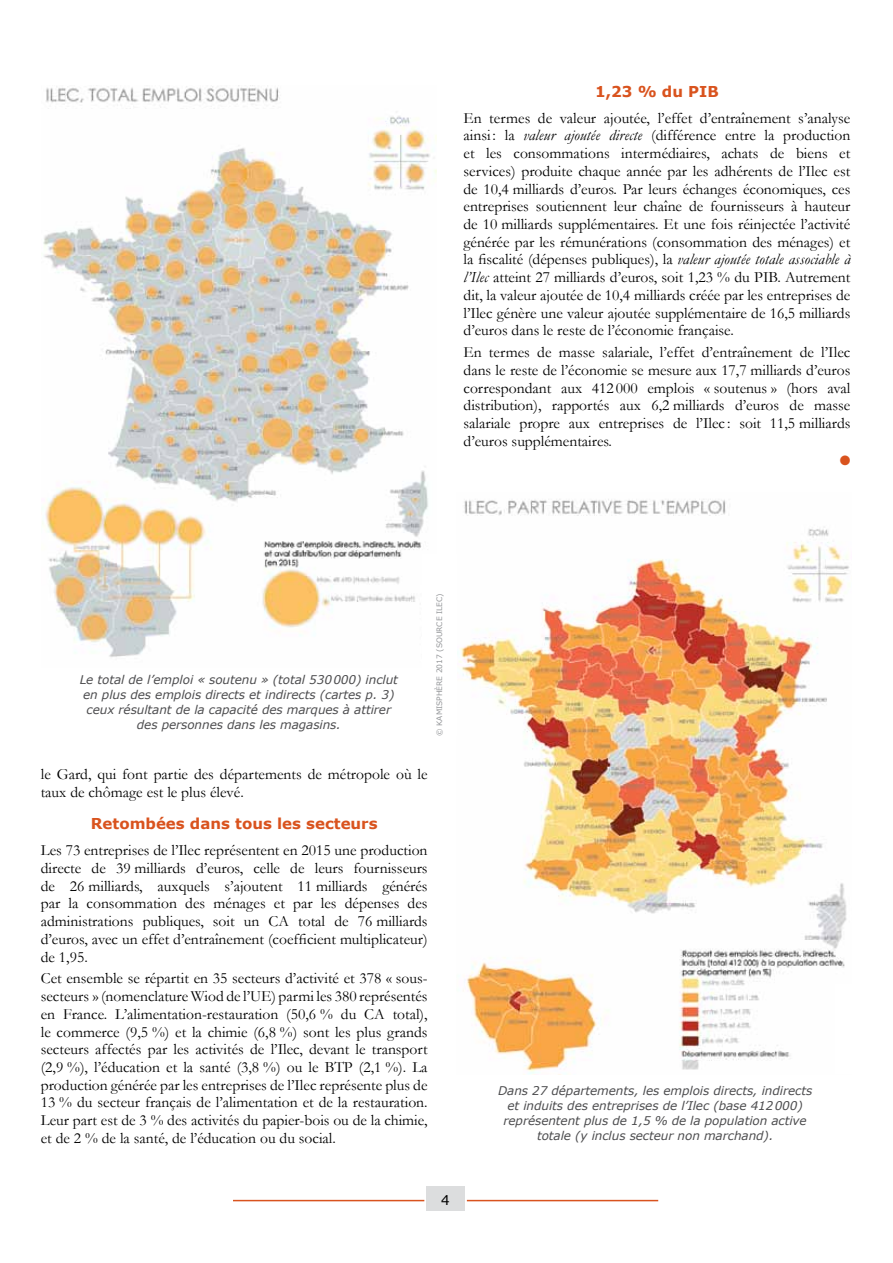
<style>
.page{position:relative;width:893px;height:1263px;background:#fff}
.page>*{position:absolute;margin:0;border:0;box-sizing:border-box;transform-origin:0 0}
.t1{font:15.6px/17.7px "Garamond";color:#000;text-align:justify}
.t2{font:700 15px "Verdana";color:#d9531e}
.t3{font:13.5px "Verdana";color:#000}
.t4{font:13.5px "Zapf Dingbats ITC";color:#d9531e}
.t5{font:italic 12px/15px "Verdana";letter-spacing:-.005em;color:#4d4d4f;text-align:center}
.t6{font:7.5px "Verdana";color:#939598}
.s1{font-style:italic}
</style>
<div class="page">
<hr style="left:233px;top:1200px;width:191px;height:1px;background:#d9531e">
<hr style="left:467px;top:1200px;width:191px;height:1px;background:#d9531e">
<div style="left:426px;top:1186px;width:39px;height:25px;background:#dcddde"></div>
<img style="left:42px;top:85px;width:394px;height:572px">
<img style="left:457px;top:499px;width:392px;height:575px">
<div style="left:422px;top:554px;width:34px;height:182px;background:#fff"></div>
<div style="left:835px;top:984px;width:28px;height:90px;background:#fff"></div>
<p class="t2" style="left:595px;top:82px;width:125px">1,23 % du PIB</p>
<p class="t1" style="left:463px;top:109px;width:388px">En termes de valeur ajoutée, l’effet d’entraînement s’analyse ainsi : la <span class="s1">valeur ajoutée directe</span> (différence entre la production et les consommations intermédiaires, achats de biens et services) produite chaque année par les adhérents de l’Ilec est de 10,4 milliards d’euros. Par leurs échanges économiques, ces entreprises soutiennent leur chaîne de fournisseurs à hauteur de 10 milliards supplémentaires. Et une fois réinjectée l’activité générée par les rémunérations (consommation des ménages) et la fiscalité (dépenses publiques), la <span class="s1">valeur ajoutée totale associable à l’Ilec</span> atteint 27 milliards d’euros, soit 1,23 % du PIB. Autrement dit, la valeur ajoutée de 10,4 milliards créée par les entreprises de l’Ilec génère une valeur ajoutée supplémentaire de 16,5 milliards d’euros dans le reste de l’économie française.</p>
<p class="t1" style="left:463px;top:343px;width:388px">En termes de masse salariale, l’effet d’entraînement de l’Ilec dans le reste de l’économie se mesure aux 17,7 milliards d’euros correspondant aux 412 000 emplois « soutenus » (hors aval distribution), rapportés aux 6,2 milliards d’euros de masse salariale propre aux entreprises de l’Ilec : soit 11,5 milliards d’euros supplémentaires.</p>
<p class="t4" style="left:840px;top:454px;width:12px">●</p>
<p class="t5" style="left:80px;top:672px;width:320px">Le total de l’emploi « soutenu » (total 530000) inclut en plus des emplois directs et indirects (cartes p. 3) ceux résultant de la capacité des marques à attirer des personnes dans les magasins.</p>
<p class="t6" style="left:435px;top:736px;width:144px;rotate:-90deg">© kamisphère 2017 (source ilec)</p>
<p class="t1" style="left:41px;top:765px;width:388px">le Gard, qui font partie des départements de métropole où le taux de chômage est le plus élevé.</p>
<p class="t2" style="left:91px;top:814px;width:288px">Retombées dans tous les secteurs</p>
<p class="t1" style="left:41px;top:841px;width:388px">Les 73 entreprises de l’Ilec représentent en 2015 une production directe de 39 milliards d’euros, celle de leurs fournisseurs de 26 milliards, auxquels s’ajoutent 11 milliards générés par la consommation des ménages et par les dépenses des administrations publiques, soit un CA total de 76 milliards d’euros, avec un effet d’entraînement (coefficient multiplicateur) de 1,95.</p>
<p class="t1" style="left:41px;top:969px;width:388px">Cet ensemble se répartit en 35 secteurs d’activité et 378 « sous&shy;secteurs » (nomenclature Wiod de l’UE) parmi les 380 représentés en France. L’alimentation-restauration (50,6 % du CA total), le commerce (9,5 %) et la chimie (6,8 %) sont les plus grands secteurs affectés par les activités de l’Ilec, devant le transport (2,9 %), l’éducation et la santé (3,8 %) ou le BTP (2,1 %). La production générée par les entreprises de l’Ilec représente plus de 13 % du secteur français de l’alimentation et de la restauration.<br>Leur part est de 3 % des activités du papier-bois ou de la chimie, et de 2 % de la santé, de l’éducation ou du social.</p>
<p class="t3" style="left:441px;top:1191px;width:10px">4</p>
<p class="t5" style="left:498px;top:1082px;width:316px">Dans 27 départements, les emplois directs, indirects et induits des entreprises de l’Ilec (base 412000) représentent plus de 1,5 % de la population active totale (y inclus secteur non marchand).</p>
</div>
